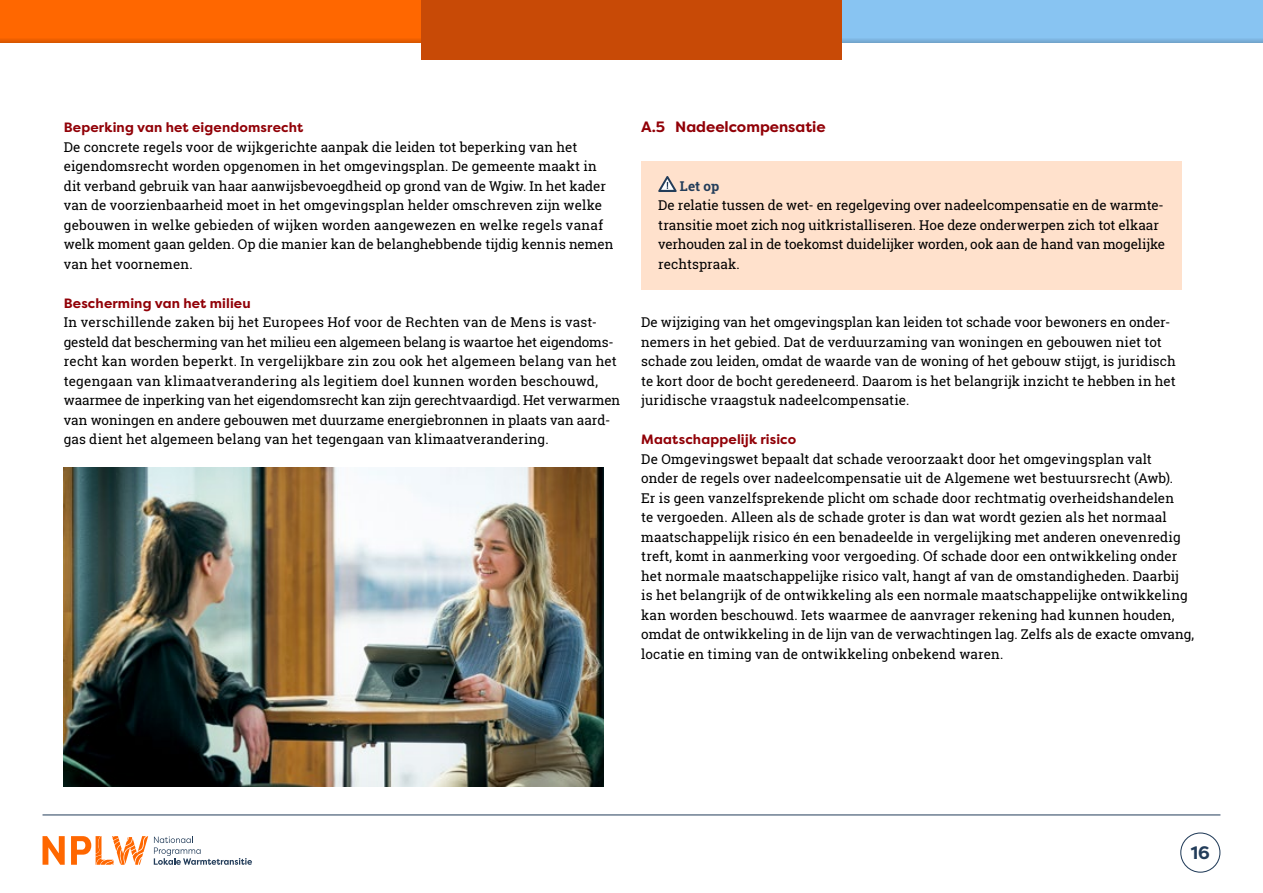
<style>
.page{position:relative;width:1263px;height:893px;background:#fff}
.page>*{position:absolute;margin:0;border:0;box-sizing:border-box;transform-origin:0 0}
.t1{font:700 18px "Filson Pro";color:#233d5a}
.Paragraafkop_H2_deel_II{font:700 15px "Filson Pro";color:#910007}
.Brood{font:13.5px/19.5px "Roboto Slab";letter-spacing:.005em;color:#000}
.Kader_brood_let_op{font:13.5px/19.5px "Roboto Slab";letter-spacing:-.005em;color:#000}
.Tussenkopje{font:700 13.5px "Filson Pro";letter-spacing:.01em;color:#910007}
.Kader_kop_let_op{font:700 13.5px "Roboto Slab";color:#233d5a}
</style>
<div class="page">
<div style="left:1180px;top:832px;width:40px;height:41px;border:1px solid #233d5a;border-radius:50%"></div>
<hr style="left:43px;top:814px;width:1177px;height:1px;background:#233d5a">
<svg style="left:154px;top:836px;width:98px;height:29px"></svg>
<svg style="left:43px;top:836px;width:22px;height:29px"></svg>
<svg style="left:71px;top:836px;width:77px;height:29px"></svg>
<div style="left:0;top:0;width:421px;height:43px;background:#ff6700"></div>
<div style="left:421px;top:0;width:421px;height:60px;background:#c84a06"></div>
<div style="left:842px;top:0;width:421px;height:43px;background:#88c4f2"></div>
<div style="left:842px;top:37px;width:421px;height:6px;background:#7cb3de"></div>
<svg style="left:0;top:39px;width:421px;height:4px;background:#e25a00"></svg>
<img style="left:64px;top:468px;width:540px;height:319px">
<div style="left:641px;top:161px;width:541px;height:50px;background:#ffe1cc"></div>
<div style="left:641px;top:181px;width:541px;height:109px;background:#ffe1cc"></div>
<svg style="left:658px;top:176px;width:19px;height:16px"></svg>
<h3 class="Tussenkopje" style="left:64px;top:119px;width:241px">Beperking van het eigendomsrecht</h3>
<p class="Brood" style="left:64px;top:137px;width:551px">De concrete regels voor de wijkgerichte aanpak die leiden tot beperking van het eigendomsrecht worden opgenomen in het omgevingsplan. De gemeente maakt in dit verband gebruik van haar aanwijsbevoegdheid op grond van de Wgiw. In het kader van de voorzienbaarheid moet in het omgevingsplan helder omschreven zijn welke gebouwen in welke gebieden of wijken worden aangewezen en welke regels vanaf welk moment gaan gelden. Op die manier kan de belanghebbende tijdig kennis nemen van het voornemen.</p>
<h3 class="Tussenkopje" style="left:64px;top:294px;width:188px">Bescherming van het milieu</h3>
<p class="Brood" style="left:64px;top:312px;width:558px">In verschillende zaken bij het Europees Hof voor de Rechten van de Mens is vast&shy;gesteld dat bescherming van het milieu een algemeen belang is waartoe het eigendoms&shy;recht kan worden beperkt. In vergelijkbare zin zou ook het algemeen belang van het tegengaan van klimaatverandering als legitiem doel kunnen worden beschouwd, waarmee de inperking van het eigendomsrecht kan zijn gerechtvaardigd. Het verwarmen van woningen en andere gebouwen met duurzame energiebronnen in plaats van aard -</p>
<p class="Brood" style="left:64px;top:429px;width:486px">gas dient het algemeen belang van het tegengaan van klimaatverandering.</p>
<h2 class="Paragraafkop_H2_deel_II" style="left:641px;top:117px;width:186px">A.5 Nadeelcompensatie</h2>
<p class="Kader_kop_let_op" style="left:680px;top:176px;width:41px">Let op</p>
<p class="Kader_brood_let_op" style="left:658px;top:195px;width:508px">De relatie tussen de wet- en regelgeving over nadeelcompensatie en de warmte&shy;transitie moet zich nog uitkristalliseren. Hoe deze onderwerpen zich tot elkaar verhouden zal in de toekomst duidelijker worden, ook aan de hand van mogelijke rechtspraak.</p>
<p class="Brood" style="left:641px;top:312px;width:536px">De wijziging van het omgevingsplan kan leiden tot schade voor bewoners en onder&shy;nemers in het gebied. Dat de verduurzaming van woningen en gebouwen niet tot schade zou leiden, omdat de waarde van de woning of het gebouw stijgt, is juridisch te kort door de bocht geredeneerd. Daarom is het belangrijk inzicht te hebben in het juridische vraagstuk nadeelcompensatie.</p>
<h3 class="Tussenkopje" style="left:641px;top:431px;width:156px">Maatschappelijk risico</h3>
<p class="Brood" style="left:641px;top:449px;width:554px">De Omgevingswet bepaalt dat schade veroorzaakt door het omgevingsplan valt<br>onder de regels over nadeelcompensatie uit de Algemene wet bestuursrecht (Awb).<br>Er is geen vanzelfsprekende plicht om schade door rechtmatig overheidshandelen<br>te vergoeden. Alleen als de schade groter is dan wat wordt gezien als het normaal maatschappelijk risico én een benadeelde in vergelijking met anderen onevenredig treft, komt in aanmerking voor vergoeding. Of schade door een ontwikkeling onder het normale maatschappelijke risico valt, hangt af van de omstandigheden. Daarbij<br>is het belangrijk of de ontwikkeling als een normale maatschappelijke ontwikkeling kan worden beschouwd. Iets waarmee de aanvrager rekening had kunnen houden, omdat de ontwikkeling in de lijn van de verwachtingen lag. Zelfs als de exacte omvang, locatie en timing van de ontwikkeling onbekend waren.</p>
<h1 class="t1" style="left:1191px;top:841px;width:21px">16</h1>
</div>
